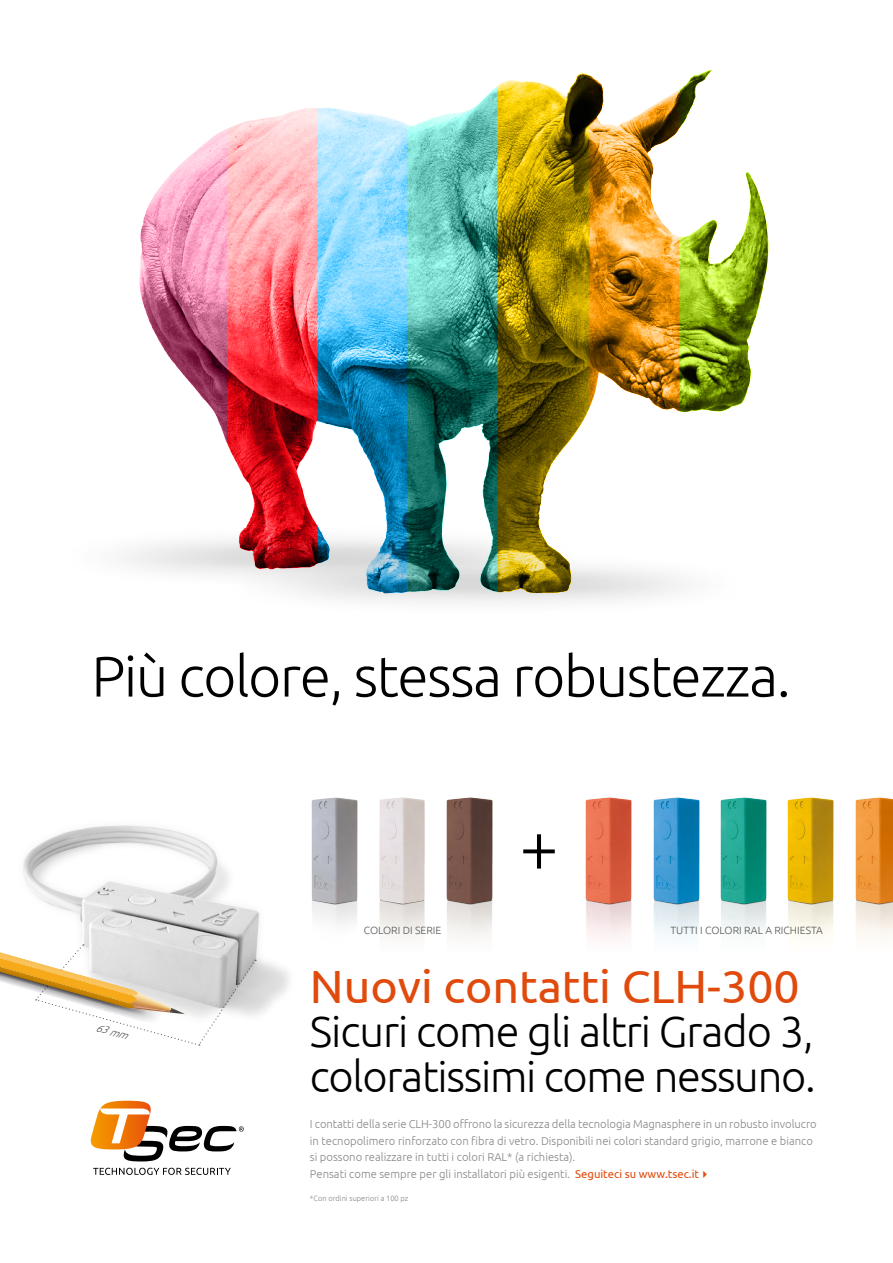
<style>
.page{position:relative;width:893px;height:1263px;background:#fff}
.page>*{position:absolute;margin:0;border:0;box-sizing:border-box;transform-origin:0 0}
.t1{font:300 69.75px "Ubuntu";color:#000}
.t2{font:300 57px "Ubuntu";letter-spacing:-.025em;color:#000}
.t3{font:46.5px "Ubuntu";color:#e04b0d}
.t4{font:300 43.5px/45px "Ubuntu";letter-spacing:-.03em;color:#000}
.t5{font:300 11.55px/16.5px "Ubuntu";color:#878787}
.t6{font:300 10.5px "Ubuntu";color:#575756}
.t7{font:italic 300 10.5px "Ubuntu";color:#575756}
.t8{font:300 7.65px "Ubuntu";color:#878787}
.s1{font-weight:400;color:#e04b0d}
.s2{color:#e04b0d}
</style>
<div class="page">
<svg style="left:93px;top:1168px;width:138px;height:7px"></svg>
<svg style="left:91px;top:1101px;width:153px;height:60px"></svg>
<svg style="left:139px;top:129px;width:88px;height:314px"></svg>
<svg style="left:227px;top:108px;width:90px;height:389px;background:#ec737b"></svg>
<svg style="left:317px;top:108px;width:91px;height:389px;background:#78c4e6"></svg>
<svg style="left:408px;top:85px;width:91px;height:412px;background:#60aa9f"></svg>
<svg style="left:499px;top:72px;width:90px;height:425px;background:#947f17"></svg>
<svg style="left:589px;top:75px;width:91px;height:337px"></svg>
<svg style="left:680px;top:69px;width:89px;height:344px"></svg>
<img style="left:787px;top:797px;width:47px;height:141px">
<img style="left:585px;top:797px;width:47px;height:141px">
<img style="left:379px;top:797px;width:46px;height:141px">
<img style="left:855px;top:797px;width:38px;height:141px">
<img style="left:311px;top:797px;width:47px;height:128px">
<img style="left:653px;top:797px;width:47px;height:142px">
<img style="left:446px;top:797px;width:47px;height:141px">
<img style="left:720px;top:797px;width:47px;height:137px">
<img style="left:124px;top:497px;width:418px;height:73px">
<img style="left:163px;top:524px;width:521px;height:79px">
<img style="left:23px;top:804px;width:302px;height:242px">
<svg style="left:0;top:944px;width:256px;height:101px"></svg>
<h2 class="t2" style="left:91px;top:642px;width:701px">Più colore, stessa robustezza.</h2>
<p class="t6" style="left:364px;top:923px;width:79px">COLORI DI SERIE</p>
<h1 class="t1" style="left:519px;top:805px;width:41px">+</h1>
<p class="t6" style="left:671px;top:923px;width:154px">TUTTI I COLORI RAL A RICHIESTA</p>
<p class="t7" style="left:98px;top:1021px;width:34px;rotate:15deg">63 mm</p>
<h3 class="t3" style="left:310px;top:958px;width:491px">Nuovi contatti CLH-300</h3>
<h3 class="t4" style="left:310px;top:1008px;width:507px">Sicuri come gli altri Grado 3, coloratissimi come nessuno.</h3>
<p class="t5" style="left:310px;top:1115px;width:508px">I contatti della serie CLH-300 offrono la sicurezza della tecnologia Magnasphere in un robusto involucro in tecnopolimero rinforzato con fibra di vetro. Disponibili nei colori standard grigio, marrone e bianco si possono realizzare in tutti i colori RAL* (a richiesta).<br>Pensati come sempre per gli installatori più esigenti. <span class="s1">Seguiteci su www.tsec.it</span><span class="s2">✔</span></p>
<p class="t8" style="left:310px;top:1194px;width:100px">*Con ordini superiori a 100 pz</p>
</div>
